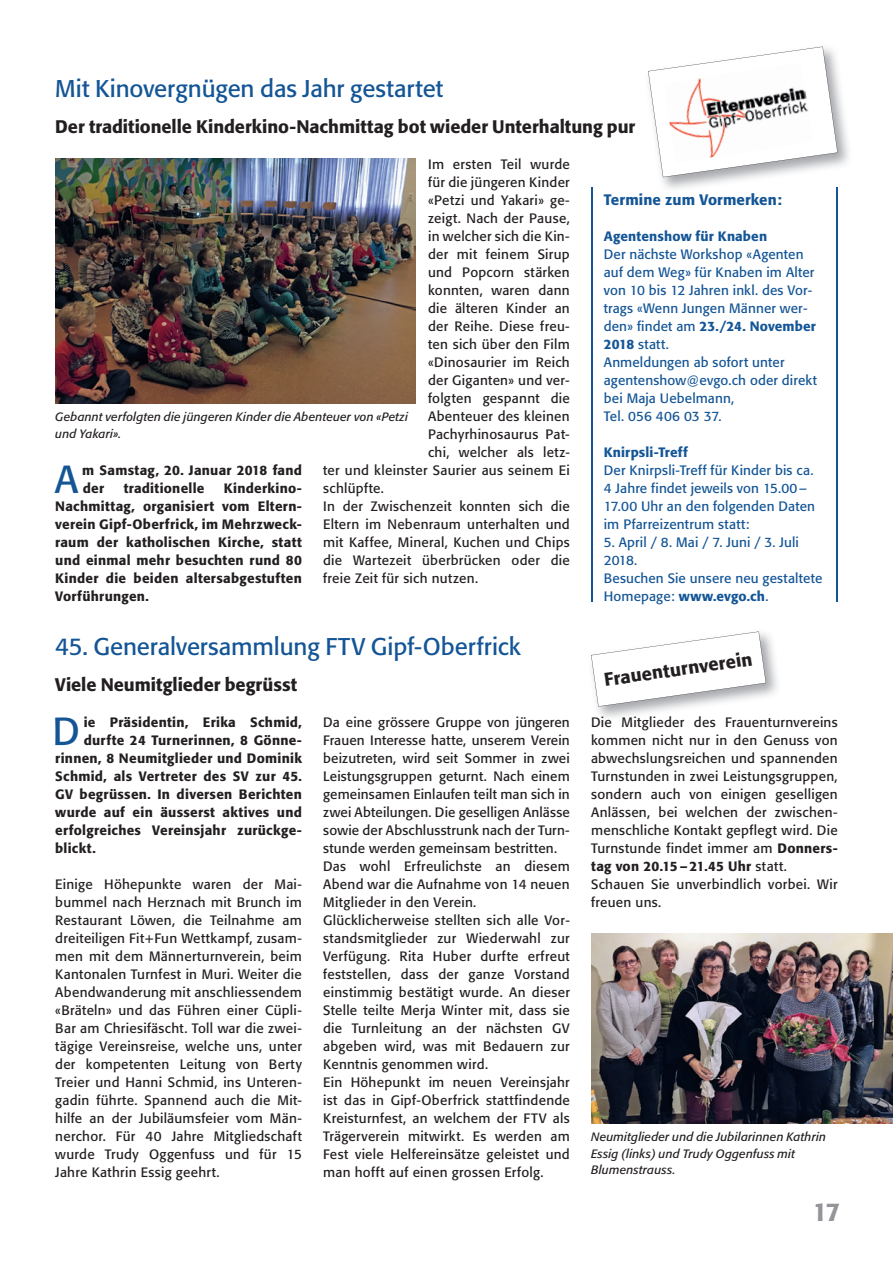
<style>
.page{position:relative;width:893px;height:1263px;background:#fff}
.page>*{position:absolute;margin:0;border:0;box-sizing:border-box;transform-origin:0 0}
.t1{font:38.7px "Formata";color:#145596}
.t2{font:500 25.5px "Formata";color:#939598}
.t3{font:24px "Formata";color:#145596}
.t4{font:500 18.3px "Formata";color:#231f20}
.t5{font:500 18px "Formata";color:#231f20}
.t6{font:500 15px "Formata";letter-spacing:.005em;color:#145596}
.t7{font:13.5px/18px "Formata";letter-spacing:.02em;color:#231f20}
.t8{font:500 13.5px/18px "Formata";letter-spacing:.02em;color:#231f20}
.t9{font:13.5px/18px "Formata";letter-spacing:.01em;color:#145596}
.t10{font:500 13.5px "Formata";letter-spacing:.01em;color:#145596}
.t11{font:italic 12px/16.5px "Formata";letter-spacing:.015em;color:#231f20}
.s1{font-weight:500}
</style>
<div class="page">
<img style="left:662px;top:46px;width:187px;height:143px">
<svg style="left:648px;top:47px;width:190px;height:130px"></svg>
<img style="left:664px;top:63px;width:149px;height:99px">
<hr style="left:591px;top:187px;width:2px;height:414px;background:#145596">
<hr style="left:836px;top:187px;width:2px;height:414px;background:#145596">
<img style="left:55px;top:158px;width:360px;height:245px">
<img style="left:591px;top:933px;width:302px;height:190px">
<svg style="left:591px;top:631px;width:175px;height:76px"></svg>
<h3 class="t3" style="left:55px;top:74px;width:390px">Mit Kinovergnügen das Jahr gestartet</h3>
<h3 class="t5" style="left:55px;top:116px;width:581px">Der traditionelle Kinderkino-Nachmittag bot wieder Unterhaltung pur</h3>
<p class="t7" style="left:428px;top:155px;width:143px">Im ersten Teil wurde</p>
<p class="t7" style="left:428px;top:173px;width:143px">für die jüngeren Kinder</p>
<p class="t7" style="left:428px;top:191px;width:143px">«Petzi und Yakari» ge-</p>
<p class="t7" style="left:428px;top:209px;width:143px">zeigt. Nach der Pause,</p>
<p class="t7" style="left:428px;top:227px;width:143px">in welcher sich die Kin-</p>
<p class="t7" style="left:428px;top:245px;width:143px">der mit feinem Sirup</p>
<p class="t7" style="left:428px;top:263px;width:143px">und Popcorn stärken</p>
<p class="t7" style="left:428px;top:281px;width:143px">konnten, waren dann</p>
<p class="t7" style="left:428px;top:299px;width:143px">die älteren Kinder an</p>
<p class="t7" style="left:428px;top:317px;width:143px">der Reihe. Diese freu-</p>
<p class="t7" style="left:428px;top:335px;width:143px">ten sich über den Film</p>
<p class="t7" style="left:428px;top:353px;width:143px">«Dinosaurier im Reich</p>
<p class="t7" style="left:428px;top:371px;width:143px">der Giganten» und ver-</p>
<p class="t7" style="left:428px;top:389px;width:143px">folgten gespannt die</p>
<p class="t7" style="left:428px;top:407px;width:143px">Abenteuer des kleinen</p>
<p class="t7" style="left:428px;top:425px;width:143px">Pachyrhinosaurus Pat-</p>
<p class="t7" style="left:428px;top:443px;width:143px">chi, welcher als letz-</p>
<p class="t7" style="left:323px;top:461px;width:248px">ter und kleinster Saurier aus seinem Ei</p>
<p class="t7" style="left:323px;top:479px;width:62px">schlüpfte.</p>
<p class="t7" style="left:323px;top:497px;width:248px">In der Zwischenzeit konnten sich die</p>
<p class="t7" style="left:323px;top:515px;width:248px">Eltern im Nebenraum unterhalten und</p>
<p class="t7" style="left:323px;top:533px;width:248px">mit Kaffee, Mineral, Kuchen und Chips</p>
<p class="t7" style="left:323px;top:551px;width:248px">die Wartezeit überbrücken oder die</p>
<p class="t7" style="left:323px;top:569px;width:156px">freie Zeit für sich nutzen.</p>
<p class="t11" style="left:55px;top:409px;width:354px">Gebannt verfolgten die jüngeren Kinder die Abenteuer von «Petzi und Yakari».</p>
<p class="t8" style="left:82px;top:461px;width:221px">m Samstag, 20. Januar 2018 fand der</p>
<h1 class="t1" style="left:55px;top:456px;width:25px">A</h1>
<p class="t8" style="left:55px;top:479px;width:248px;text-align:justify;text-indent:169px">Kinderkino-Nachmittag, organisiert vom Eltern&shy;verein Gipf-Oberfrick, im Mehrzweck&shy;raum der katholischen Kirche, statt und einmal mehr besuchten rund 80<br>Kinder die beiden altersabgestuften Vorführungen.</p>
<p class="t8" style="left:124px;top:479px;width:82px">traditionelle</p>
<h3 class="t3" style="left:55px;top:632px;width:467px">45. Generalversammlung FTV Gipf-Oberfrick</h3>
<h3 class="t5" style="left:55px;top:674px;width:243px">Viele Neumitglieder begrüsst</h3>
<p class="t8" style="left:84px;top:713px;width:220px">ie Präsidentin, Erika Schmid,</p>
<p class="t8" style="left:84px;top:731px;width:220px">durfte 24 Turnerinnen, 8 Gönne-</p>
<p class="t8" style="left:55px;top:749px;width:248px">rinnen, 8 Neumitglieder und Dominik</p>
<p class="t8" style="left:55px;top:767px;width:248px">Schmid, als Vertreter des SV zur 45.</p>
<p class="t8" style="left:55px;top:785px;width:248px">GV begrüssen. In diversen Berichten</p>
<p class="t8" style="left:55px;top:803px;width:248px">wurde auf ein äusserst aktives und</p>
<p class="t8" style="left:55px;top:821px;width:248px">erfolgreiches Vereinsjahr zurückge-</p>
<p class="t8" style="left:55px;top:839px;width:42px">blickt.</p>
<p class="t7" style="left:323px;top:713px;width:248px">Da eine grössere Gruppe von jüngeren Frauen Interesse hatte, unserem Verein beizutreten, wird seit Sommer in zwei Leistungsgruppen geturnt. Nach einem gemeinsamen Einlaufen teilt man sich in zwei Abteilungen. Die geselligen Anlässe sowie der Abschlusstrunk nach der Turn&shy;stunde werden gemeinsam bestritten.<br>Das wohl Erfreulichste an diesem Abend war die Aufnahme von 14 neuen Mitglieder in den Verein.<br>Glücklicherweise stellten sich alle Vor&shy;standsmitglieder zur Wiederwahl zur Verfügung. Rita Huber durfte erfreut feststellen, dass der ganze Vorstand einstimmig bestätigt wurde. An dieser Stelle teilte Merja Winter mit, dass sie die Turnleitung an der nächsten GV abgeben wird, was mit Bedauern zur Kenntnis genommen wird.<br>Ein Höhepunkt im neuen Vereinsjahr ist das in Gipf-Oberfrick stattfindende Kreisturnfest, an welchem der FTV als Trägerverein mitwirkt. Es werden am Fest viele Helfereinsätze geleistet und man hofft auf einen grossen Erfolg.</p>
<h1 class="t1" style="left:53px;top:708px;width:29px">D</h1>
<p class="t7" style="left:55px;top:875px;width:248px;text-align:justify">Einige Höhepunkte waren der Mai&shy;bummel nach Herznach mit Brunch im Restaurant Löwen, die Teilnahme am dreiteiligen Fit+Fun Wettkampf, zusam&shy;men mit dem Männerturnverein, beim Kantonalen Turnfest in Muri. Weiter die Abendwanderung mit anschliessendem «Bräteln» und das Führen einer Cüpli-Bar am Chriesifäscht. Toll war die zwei&shy;tägige Vereinsreise, welche uns, unter der kompetenten Leitung von Berty Treier und Hanni Schmid, ins Unteren&shy;gadin führte. Spannend auch die Mit&shy;hilfe an der Jubiläumsfeier vom Män&shy;nerchor. Für 40 Jahre Mitgliedschaft wurde Trudy Oggenfuss und für 15<br>Jahre Kathrin Essig geehrt.</p>
<p class="t6" style="left:604px;top:191px;width:179px">Termine zum Vormerken:</p>
<p class="t10" style="left:604px;top:228px;width:165px">Agentenshow für Knaben</p>
<p class="t9" style="left:604px;top:245px;width:215px">Der nächste Workshop «Agenten auf dem Weg» für Knaben im Alter von 10 bis 12 Jahren inkl. des Vor&shy;trags «Wenn Jungen Männer wer&shy;den» findet am <span class="s1">23./24. November<br>2018</span> statt.<br>Anmeldungen ab sofort unter agentenshow@evgo.ch oder direkt bei Maja Uebelmann,<br>Tel. 056 406 03 37.</p>
<p class="t10" style="left:604px;top:444px;width:86px">Knirpsli-Treff</p>
<p class="t9" style="left:604px;top:461px;width:213px">Der Knirpsli-Treff für Kinder bis ca.<br>4 Jahre findet jeweils von 15.00 –<br>17.00 Uhr an den folgenden Daten im Pfarreizentrum statt:</p>
<p class="t9" style="left:604px;top:533px;width:220px">5. April / 8. Mai / 7. Juni / 3. Juli<br>2018.<br>Besuchen Sie unsere neu gestaltete<br>Homepage: <span class="s1">www.evgo.ch</span>.</p>
<h3 class="t4" style="left:603px;top:668px;width:151px;rotate:-8deg">Frauenturnverein</h3>
<p class="t7" style="left:591px;top:713px;width:248px">Die Mitglieder des Frauenturnvereins kommen nicht nur in den Genuss von abwechslungsreichen und spannenden Turnstunden in zwei Leistungsgruppen, sondern auch von einigen geselligen Anlässen, bei welchen der zwischen&shy;menschliche Kontakt gepflegt wird. Die Turnstunde findet immer am <span class="s1">Donners&shy;tag von 20.15 – 21.45 Uhr</span> statt.<br>Schauen Sie unverbindlich vorbei. Wir freuen uns.</p>
<p class="t11" style="left:591px;top:1129px;width:237px">Neumitglieder und die Jubilarinnen Kathrin<br>Essig (links) und Trudy Oggenfuss mit<br>Blumenstrauss.</p>
<h2 class="t2" style="left:813px;top:1196px;width:29px">17</h2>
</div>
